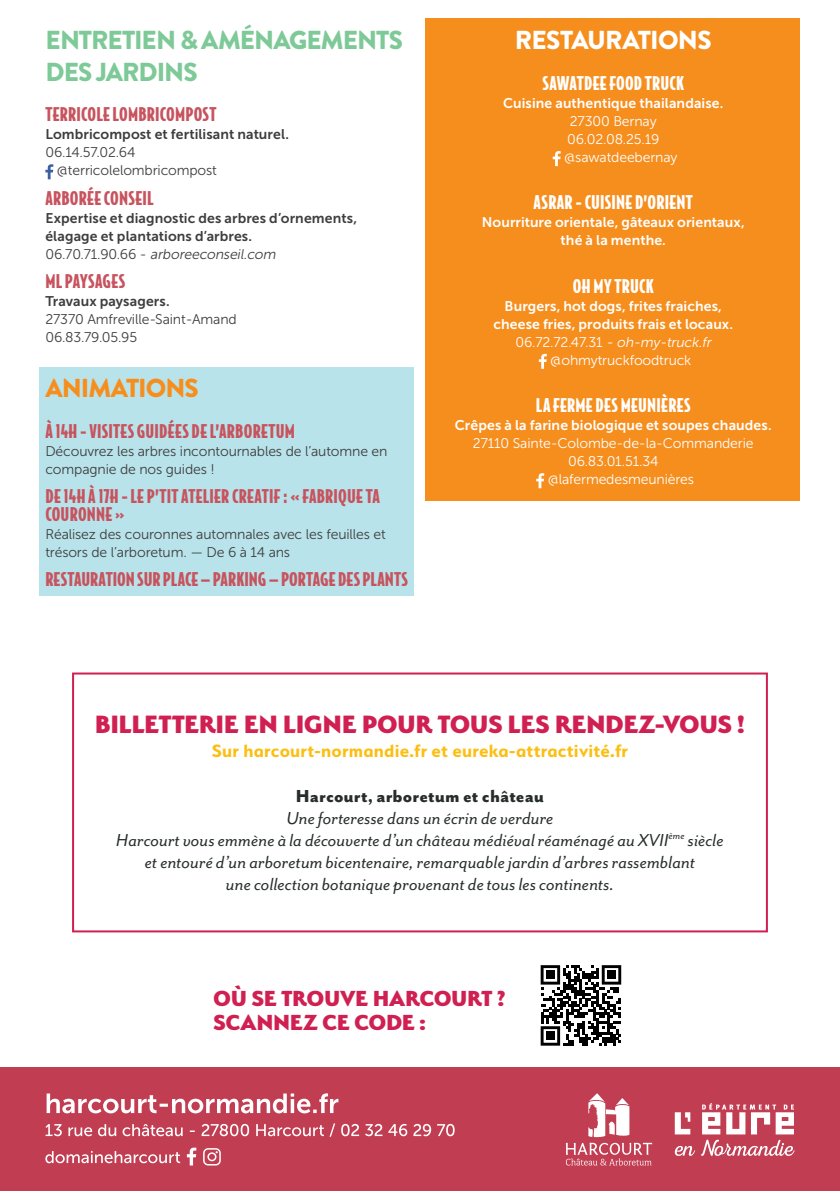
<style>
.page{position:relative;width:840px;height:1191px;background:#fff}
.page>*{position:absolute;margin:0;border:0;box-sizing:border-box;transform-origin:0 0}
.t1{font:800 28px "Serenity";letter-spacing:-.02em;color:#d02052}
.t2{font:900 26px/31.2px "Brandon Grotesque";letter-spacing:-.035em;color:#7ec998}
.t3{font:900 26px "Brandon Grotesque";letter-spacing:-.025em;color:#fff}
.t4{font:900 26px "Brandon Grotesque";letter-spacing:-.04em;color:#f68e1e}
.t5{font:800 24.4px/24.4px "Serenity";letter-spacing:-.02em;color:#d02052}
.t6{font:italic 20px/22px "Mr Eaves San OT";letter-spacing:.005em;color:#272c2c;text-align:center}
.t7{font:700 20px "Serenity";letter-spacing:.01em;color:#fdbe12}
.t8{font:800 20px "Mr Eaves San OT";letter-spacing:.005em;color:#272c2c}
.t9{font:900 18px/18px "Bodega Sans";letter-spacing:.01em;color:#c7535e}
.t10{font:900 18px "Bodega Sans";letter-spacing:.01em;color:#fff}
.t11{font:14px/18px "Museo Sans 300";letter-spacing:-.01em;color:#3e3e3f}
.t12{font:14px/18px "Museo Sans 700";letter-spacing:.005em;color:#fff;text-align:center}
.t13{font:14px/18px "Museo Sans 300";letter-spacing:-.01em;color:#fff}
.t14{font:14px/18px "Museo Sans 700";letter-spacing:.005em;color:#3e3e3f}
.t15{font:italic 14px "Museo Sans 300";color:#3e3e3f}
.s1{font-style:normal}
.s2{font-style:italic}
</style>
<div class="page">
<div style="left:39px;top:367px;width:375px;height:228px;background:#b9e3ea"></div>
<div style="left:425px;top:18px;width:374px;height:482px;background:#f68e1e"></div>
<svg style="left:45px;top:164px;width:8px;height:15px"></svg>
<svg style="left:552px;top:151px;width:8px;height:15px"></svg>
<svg style="left:538px;top:354px;width:8px;height:15px"></svg>
<svg style="left:536px;top:473px;width:8px;height:15px"></svg>
<div style="left:0;top:1067px;width:839px;height:124px;background:#c13d52"></div>
<svg style="left:674px;top:1112px;width:16px;height:22px"></svg>
<svg style="left:674px;top:1145px;width:20px;height:10px"></svg>
<svg style="left:701px;top:1103px;width:93px;height:52px"></svg>
<svg style="left:187px;top:1147px;width:9px;height:18px"></svg>
<svg style="left:203px;top:1148px;width:18px;height:17px"></svg>
<svg style="left:47px;top:1093px;width:291px;height:20px"></svg>
<svg style="left:45px;top:1123px;width:409px;height:13px"></svg>
<svg style="left:45px;top:1151px;width:135px;height:12px"></svg>
<svg style="left:565px;top:1093px;width:86px;height:72px"></svg>
<svg style="left:540px;top:965px;width:81px;height:80px"></svg>
<div style="left:546px;top:970px;width:8px;height:9px;background:#000001"></div>
<div style="left:607px;top:970px;width:8px;height:9px;background:#000001"></div>
<div style="left:546px;top:1031px;width:8px;height:9px;background:#000001"></div>
<div style="left:72px;top:672px;width:695px;height:260px;border:2px solid #d02052"></div>
<h2 class="t2" style="left:46px;top:25px;width:359px">ENTRETIEN &amp; AMÉNAGEMENTS<br>DES JARDINS</h2>
<p class="t9" style="left:45px;top:105px;width:172px">TERRICOLE LOMBRICOMPOST</p>
<p class="t14" style="left:45px;top:125px;width:245px">Lombricompost et fertilisant naturel.</p>
<p class="t11" style="left:57px;top:144px;width:161px;text-indent:-11px">06.14.57.02.64 @terricolelombricompost</p>
<p class="t9" style="left:45px;top:188px;width:110px">ARBORÉE CONSEIL</p>
<p class="t14" style="left:45px;top:209px;width:313px">Expertise et diagnostic des arbres d’ornements, élagage et plantations d’arbres.</p>
<p class="t15" style="left:45px;top:246px;width:234px"><span class="s1">0 6 . 7 0 . 71 . 9 0 . 6 6 -</span> arboreeconseil.com</p>
<p class="t9" style="left:45px;top:271px;width:81px">ML PAYSAGES</p>
<p class="t14" style="left:45px;top:292px;width:126px">Travaux paysagers.</p>
<p class="t11" style="left:45px;top:310px;width:193px">27370 Amfreville-Saint-Amand<br>06.83.79.05.95</p>
<h2 class="t4" style="left:46px;top:369px;width:155px">ANIMATIONS</h2>
<p class="t9" style="left:45px;top:421px;width:251px">À 14H - VISITES GUIDÉES DE L’ARBORETUM</p>
<p class="t11" style="left:45px;top:442px;width:343px">Découvrez les arbres incontournables de l’automne en compagnie de nos guides !</p>
<p class="t9" style="left:45px;top:486px;width:336px">DE 14H À 17H - LE P’TIT ATELIER CREATIF : « FABRIQUE TA<br>COURONNE »</p>
<p class="t11" style="left:45px;top:525px;width:342px">Réalisez des couronnes automnales avec les feuilles et trésors de l’arboretum. — De 6 à 14 ans</p>
<p class="t9" style="left:45px;top:570px;width:364px">RESTAURATION SUR PLACE — PARKING — PORTAGE DES PLANTS</p>
<h2 class="t3" style="left:514px;top:22px;width:198px">RESTAURATIONS</h2>
<p class="t10" style="left:542px;top:71px;width:143px">SAWATDEE FOOD TRUCK</p>
<p class="t12" style="left:503px;top:94px;width:221px">Cuisine authentique thailandaise.</p>
<p class="t13" style="left:564px;top:112px;width:115px;text-indent:6px">27300 Bernay<br>06.02.08.25.19 @sawatdeebernay</p>
<p class="t10" style="left:533px;top:191px;width:161px">ASRAR - CUISINE D’ORIENT</p>
<p class="t12" style="left:481px;top:214px;width:264px">Nourriture orientale, gâteaux orientaux, thé à la menthe.</p>
<p class="t10" style="left:572px;top:274px;width:82px">OH MY TRUCK</p>
<p class="t12" style="left:493px;top:297px;width:241px">Burgers, hot dogs, frites fraiches, cheese fries, produits frais et locaux.</p>
<p class="t13" style="left:550px;top:333px;width:165px;text-indent:-35px">06.72.72.47.31 <span class="s2">- oh-my-truck.fr </span>@ohmytruckfoodtruck</p>
<p class="t10" style="left:535px;top:393px;width:156px">LA FERME DES MEUNIÈRES</p>
<p class="t12" style="left:454px;top:416px;width:318px">Crêpes à la farine biologique et soupes chaudes.</p>
<p class="t13" style="left:472px;top:434px;width:282px">27110 Sainte-Colombe-de-la-Commanderie</p>
<p class="t13" style="left:567px;top:452px;width:92px">06.83.01.51.34</p>
<p class="t13" style="left:547px;top:470px;width:148px">@lafermedesmeunières</p>
<h1 class="t1" style="left:95px;top:708px;width:651px">BILLETTERIE EN LIGNE POUR TOUS LES RENDEZ-VOUS !</h1>
<p class="t7" style="left:212px;top:739px;width:417px">Sur harcourt-normandie.fr et eureka-attractivité.fr</p>
<p class="t8" style="left:295px;top:784px;width:250px">Harcourt, arboretum et château</p>
<p class="t6" style="left:116px;top:807px;width:608px">Une forteresse dans un écrin de verdure<br>Harcourt vous emmène à la découverte d’un château médiéval réaménagé au XVII<sup>ème</sup> siècle et entouré d’un arboretum bicentenaire, remarquable jardin d’arbres rassemblant<br>une collection botanique provenant de tous les continents.</p>
<p class="t5" style="left:213px;top:985px;width:294px">OÙ SE TROUVE HARCOURT ?<br>SCANNEZ CE CODE :</p>
</div>
